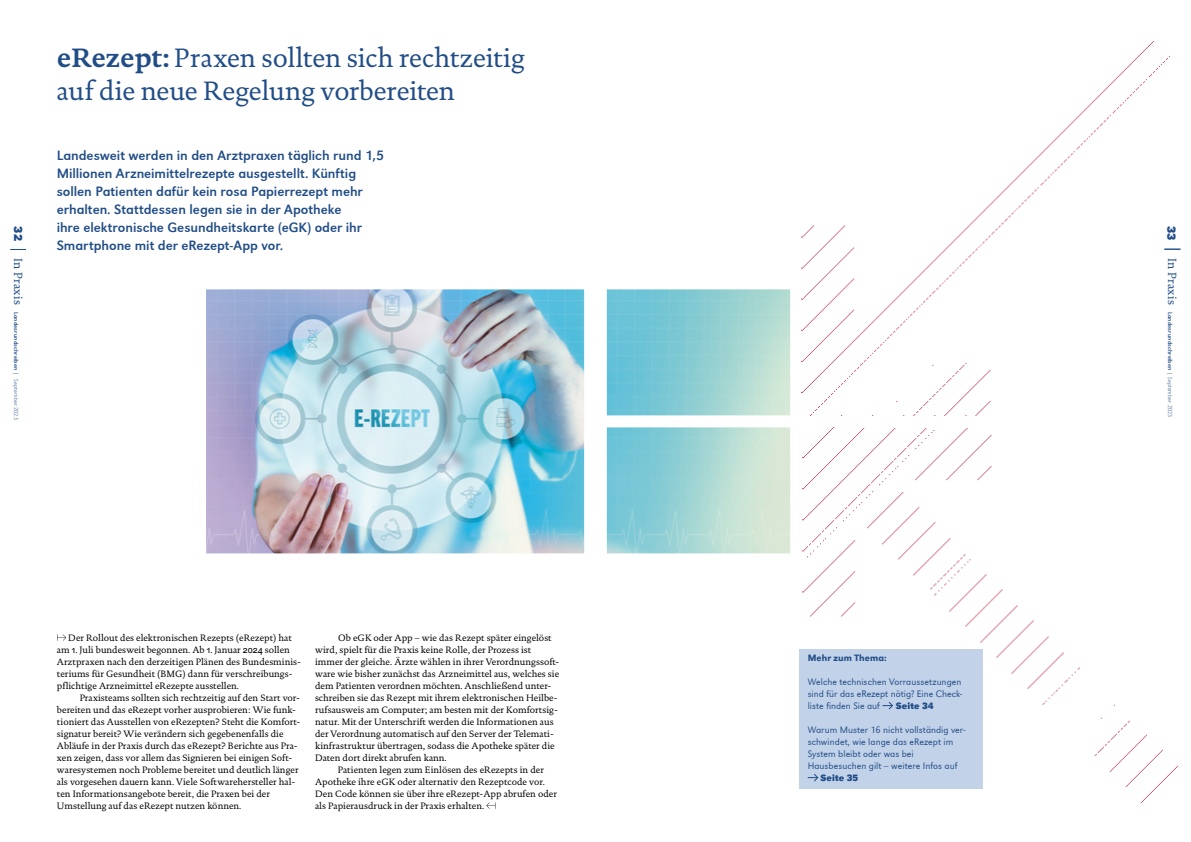
<style>
.page{position:relative;width:1191px;height:842px;background:#fff}
.page>*{position:absolute;margin:0;border:0;box-sizing:border-box;transform-origin:0 0}
.t1{font:27px/33px "DTL Documenta TOT";color:#214d87}
.t2{font:14px/18px "URW Grotesk";letter-spacing:-.005em;color:#214d87}
.t3{font:700 12px "URW Grotesk";color:#214d87}
.t4{font:300 9.7px/12px "URW Grotesk";letter-spacing:.005em;color:#214d87;text-align:justify}
.t5{font:700 9.5px "URW Grotesk";letter-spacing:.01em;color:#214d87}
.t6{font:500 9.5px "URW Grotesk";letter-spacing:.01em;color:#214d87}
.t7{font:9.4px/12px "DTL Documenta TOT";color:#000}
.t8{font:6px "URW Grotesk";letter-spacing:.025em;color:#214d87}
.s1{font-weight:700}
.s2{font-family:"DTL Documenta TOT";font-size:12px}
.s3{font-weight:300;font-stretch:expanded}
.s4{font-family:"Arial";font-size:9px}
.s5{font-family:"DTL Documenta TOT";font-weight:400}
</style>
<div class="page">
<img style="left:206px;top:289px;width:584px;height:264px">
<img style="left:801px;top:41px;width:380px;height:374px">
<img style="left:802px;top:427px;width:376px;height:376px">
<svg style="left:1164px;top:249px;width:16px;height:1px"></svg>
<svg style="left:10px;top:249px;width:16px;height:1px"></svg>
<svg style="left:57px;top:634px;width:9px;height:7px"></svg>
<svg style="left:882px;top:702px;width:11px;height:7px"></svg>
<svg style="left:807px;top:774px;width:11px;height:7px"></svg>
<svg style="left:486px;top:802px;width:9px;height:7px"></svg>
<h1 class="t1" style="left:57px;top:42px;width:469px"><span class="s1">eRezept:</span> Praxen sollten sich rechtzeitig auf die neue Regelung vorbereiten</h1>
<p class="t2" style="left:57px;top:147px;width:329px">Landesweit werden in den Arztpraxen täglich rund 1,5<br>Millionen Arzneimittelrezepte ausgestellt. Künftig sollen Patienten dafür kein rosa Papierrezept mehr erhalten. Stattdessen legen sie in der Apotheke<br>ihre elektronische Gesundheitskarte (eGK) oder ihr Smartphone mit der eRezept-App vor.</p>
<p class="t3" style="left:25px;top:226px;width:16px;rotate:90deg">32</p>
<p class="t3" style="left:1178px;top:226px;width:16px;rotate:90deg">33</p>
<p class="t8" style="left:1173px;top:258px;width:161px;rotate:90deg"><span class="s2">In Praxis</span> Landesrundschreiben | <span class="s3">September 2023</span></p>
<p class="t8" style="left:20px;top:258px;width:163px;rotate:90deg"><span class="s2">In Praxis</span> Landesrundschreiben | <span class="s3">September 2023</span></p>
<p class="t7" style="left:57px;top:632px;width:245px;text-indent:11px">Der Rollout des elektronischen Rezepts (eRezept) hat am <span class="s4">1</span>. Juli bundesweit begonnen. Ab <span class="s4">1</span>. Januar <span class="s4">2024</span> sollen Arztpraxen nach den derzeitigen Plänen des Bundesminis&shy;teriums für Gesundheit (BMG) dann für verschreibungs&shy;pflichtige Arzneimittel eRezepte ausstellen.</p>
<p class="t7" style="left:57px;top:692px;width:245px;text-indent:23px">Praxisteams sollten sich rechtzeitig auf den Start vor&shy;bereiten und das eRezept vorher ausprobieren: Wie funk&shy;tioniert das Ausstellen von eRezepten? Steht die Komfort&shy;signatur bereit? Wie verändern sich gegebenenfalls die Abläufe in der Praxis durch das eRezept? Berichte aus Pra&shy;xen zeigen, dass vor allem das Signieren bei einigen Soft&shy;waresystemen noch Probleme bereitet und deutlich länger als vorgesehen dauern kann. Viele Softwarehersteller hal&shy;ten Informationsangebote bereit, die Praxen bei der Umstellung auf das eRezept nutzen können.</p>
<p class="t7" style="left:338px;top:632px;width:215px">Ob eGK oder App – wie das Rezept später eingelöst</p>
<p class="t7" style="left:315px;top:644px;width:217px">wird, spielt für die Praxis keine Rolle, der Prozess ist</p>
<p class="t7" style="left:315px;top:656px;width:246px">immer der gleiche. Ärzte wählen in ihrer Verordnungssoft-</p>
<p class="t7" style="left:315px;top:668px;width:246px">ware wie bisher zunächst das Arzneimittel aus, welches sie</p>
<p class="t7" style="left:315px;top:680px;width:238px">dem Patienten verordnen möchten. Anschließend unter-</p>
<p class="t7" style="left:315px;top:692px;width:244px">schreiben sie das Rezept mit ihrem elektronischen Heilbe-</p>
<p class="t7" style="left:315px;top:704px;width:244px">rufsausweis am Computer; am besten mit der Komfortsig-</p>
<p class="t7" style="left:315px;top:716px;width:240px">natur. Mit der Unterschrift werden die Informationen aus</p>
<p class="t7" style="left:315px;top:728px;width:240px">der Verordnung automatisch auf den Server der Telemati-</p>
<p class="t7" style="left:315px;top:740px;width:241px">kinfrastruktur übertragen, sodass die Apotheke später die</p>
<p class="t7" style="left:315px;top:752px;width:133px">Daten dort direkt abrufen kann.</p>
<p class="t7" style="left:338px;top:764px;width:208px">Patienten legen zum Einlösen des eRezepts in der</p>
<p class="t7" style="left:315px;top:776px;width:231px">Apotheke ihre eGK oder alternativ den Rezeptcode vor.</p>
<p class="t7" style="left:315px;top:788px;width:243px">Den Code können sie über ihre eRezept-App abrufen oder</p>
<p class="t7" style="left:315px;top:800px;width:171px">als Papierausdruck in der Praxis erhalten.</p>
<p class="t6" style="left:807px;top:653px;width:80px">Mehr zum Thema:</p>
<p class="t4" style="left:807px;top:676px;width:156px">Welche technischen Vorraussetzungen sind für das eRezept nötig? Eine Check&shy;liste finden Sie auf</p>
<p class="t5" style="left:895px;top:700px;width:39px">Seite 34</p>
<p class="t4" style="left:807px;top:724px;width:159px;text-align:left">Warum Muster 16 nicht vollständig ver&shy;schwindet, wie lange das eRezept im System bleibt oder was bei Hausbesuchen gilt <span class="s5">–</span> weitere Infos auf</p>
<p class="t5" style="left:820px;top:772px;width:40px">Seite 35</p>
</div>
